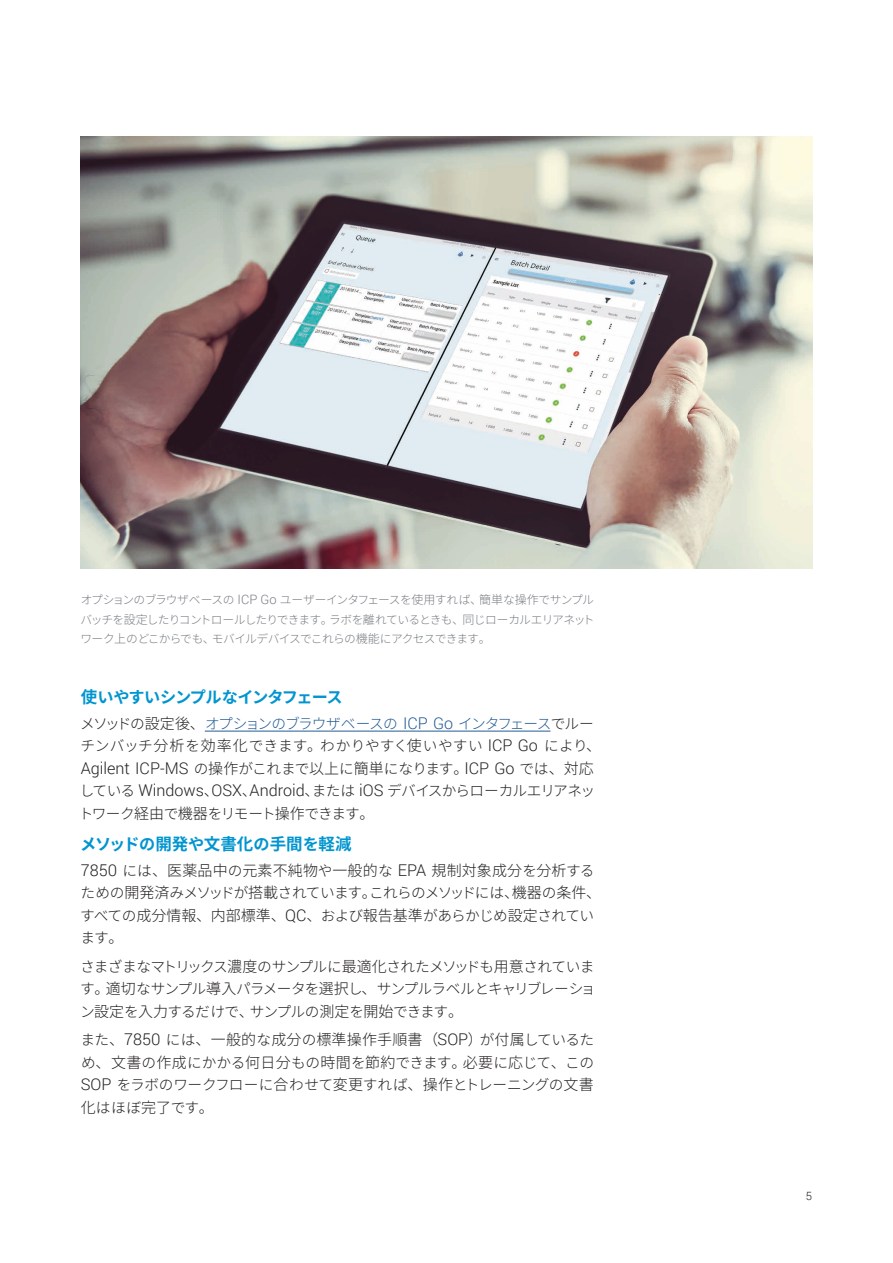
<style>
.page{position:relative;width:893px;height:1263px;background:#fff}
.page>*{position:absolute;margin:0;border:0;box-sizing:border-box;transform-origin:0 0}
.t1{font:700 16.5px "Noto Sans CJ Kjp";color:#0095d0}
.t2{font:300 16.2px "Roboto";color:#221f20}
.t3{font:700 16.2px "Noto Sans CJ Kjp";letter-spacing:-.055em;color:#0095d0}
.t4{font:300 15px "Noto Sans CJ Kjp";letter-spacing:.01em;color:#221f20}
.t5{font:300 14.7px/22.5px "Noto Sans CJ Kjp";letter-spacing:-.055em;color:#221f20}
.t6{font:300 11.7px/19.5px "Noto Sans CJ Kjp";letter-spacing:-.065em;color:#787d82;text-align:justify}
.t7{font:300 11.4px "Roboto";color:#221f20}
.s1{font-family:"Roboto";font-size:12.9px}
.s2{font-size:12px}
.s3{font-size:16.5px}
.s4{font-size:15px}
.s5{color:#225a95}
.s6{font-family:"Roboto";font-size:16.2px;color:#225a95}
.s7{font-family:"Roboto";font-size:16.2px}
.s8{font-family:"Noto Sans CJ Kjp";font-size:14.7px}
.s9{font-family:"Noto Sans CJ Kjp";font-size:15px}
.s10{font-size:16.2px}
.s11{font-size:14.7px}
</style>
<div class="page">
<img style="left:81px;top:136px;width:731px;height:432px">
<hr style="left:205px;top:731px;width:345px;height:1px;background:#225a95">
<p class="t6" style="left:80px;top:590px;width:516px">オプションのブラウザベースの <span class="s1">ICP Go</span> ユーザーインタフェースを<span class="s2">使用</span>すれば<span class="s2">、簡単</span>な<span class="s2">操作</span>でサンプルバッチを<span class="s2">設定</span>したりコントロールしたりできます<span class="s2">。</span>ラボを<span class="s2">離</span>れているときも<span class="s2">、同</span>じローカルエリアネットワーク<span class="s2">上</span>のどこからでも<span class="s2">、</span>モバイルデバイスでこれらの<span class="s2">機能</span>にアクセスできます<span class="s2">。</span></p>
<p class="t3" style="left:81px;top:688px;width:263px"><span class="s3">使</span>いやすいシンプルなインタフェース</p>
<p class="t5" style="left:80px;top:712px;width:523px">メソッドの<span class="s4">設定後、</span><span class="s5">オプションのブラウザベースの</span> <span class="s6">ICP Go</span> <span class="s5">インタフェース</span>でルーチンバッチ<span class="s4">分析</span>を<span class="s4">効率化</span>できます<span class="s4">。</span>わかりやすく<span class="s4">使</span>いやすい <span class="s7">ICP Go</span> により<span class="s4">、</span></p>
<p class="t2" style="left:81px;top:757px;width:515px">Agilent ICP-MS <span class="s8">の</span><span class="s9">操作</span><span class="s8">がこれまで</span><span class="s9">以上</span><span class="s8">に</span><span class="s9">簡単</span><span class="s8">になります</span><span class="s9">。</span>ICP Go <span class="s8">では</span><span class="s9">、対応</span></p>
<p class="t5" style="left:79px;top:780px;width:518px">している <span class="s7">Windows</span><span class="s4">、</span><span class="s7">OSX</span><span class="s4">、</span><span class="s7">Android</span><span class="s4">、</span>または <span class="s7">iOS</span> デバイスからローカルエリアネットワーク<span class="s4">経由</span>で<span class="s4">機器</span>をリモート<span class="s4">操作</span>できます<span class="s4">。</span></p>
<p class="t1" style="left:80px;top:835px;width:273px"><span class="s10">メソッドの</span>開発<span class="s10">や</span>文書化<span class="s10">の</span>手間<span class="s10">を</span>軽減</p>
<p class="t4" style="left:81px;top:862px;width:515px"><span class="s7">7850</span> <span class="s11">には</span>、医薬品中<span class="s11">の</span>元素不純物<span class="s11">や</span>一般的<span class="s11">な</span> <span class="s7">EPA</span> 規制対象成分<span class="s11">を</span>分析<span class="s11">する</span></p>
<p class="t5" style="left:80px;top:882px;width:523px">ための<span class="s4">開発済</span>みメソッドが<span class="s4">搭載</span>されています<span class="s4">。</span>これらのメソッドには<span class="s4">、機器</span>の<span class="s4">条件、</span>すべての<span class="s4">成分情報、内部標準、</span><span class="s7">QC</span><span class="s4">、</span>および<span class="s4">報告基準</span>があらかじめ<span class="s4">設定</span>されています<span class="s4">。</span></p>
<p class="t5" style="left:80px;top:955px;width:517px;text-align:justify">さまざまなマトリックス<span class="s4">濃度</span>のサンプルに<span class="s4">最適化</span>されたメソッドも<span class="s4">用意</span>されています<span class="s4">。適切</span>なサンプル<span class="s4">導入</span>パラメータを<span class="s4">選択</span>し<span class="s4">、</span>サンプルラベルとキャリブレーション<span class="s4">設定</span>を<span class="s4">入力</span>するだけで<span class="s4">、</span>サンプルの<span class="s4">測定</span>を<span class="s4">開始</span>できます<span class="s4">。</span></p>
<p class="t4" style="left:81px;top:1031px;width:515px"><span class="s11">また</span>、<span class="s7">7850</span> <span class="s11">には</span>、一般的<span class="s11">な</span>成分<span class="s11">の</span>標準操作手順書（<span class="s7">SOP</span>）<span class="s11">が</span>付属<span class="s11">しているた</span></p>
<p class="t5" style="left:81px;top:1051px;width:515px;text-align:justify">め<span class="s4">、文書</span>の<span class="s4">作成</span>にかかる<span class="s4">何日分</span>もの<span class="s4">時間</span>を<span class="s4">節約</span>できます<span class="s4">。必要</span>に<span class="s4">応</span>じて<span class="s4">、</span>この<span class="s7">SOP</span> をラボのワークフローに<span class="s4">合</span>わせて<span class="s4">変更</span>すれば<span class="s4">、操作</span>とトレーニングの<span class="s4">文書化</span>はほぼ<span class="s4">完了</span>です<span class="s4">。</span></p>
<p class="t7" style="left:806px;top:1188px;width:8px">5</p>
</div>
